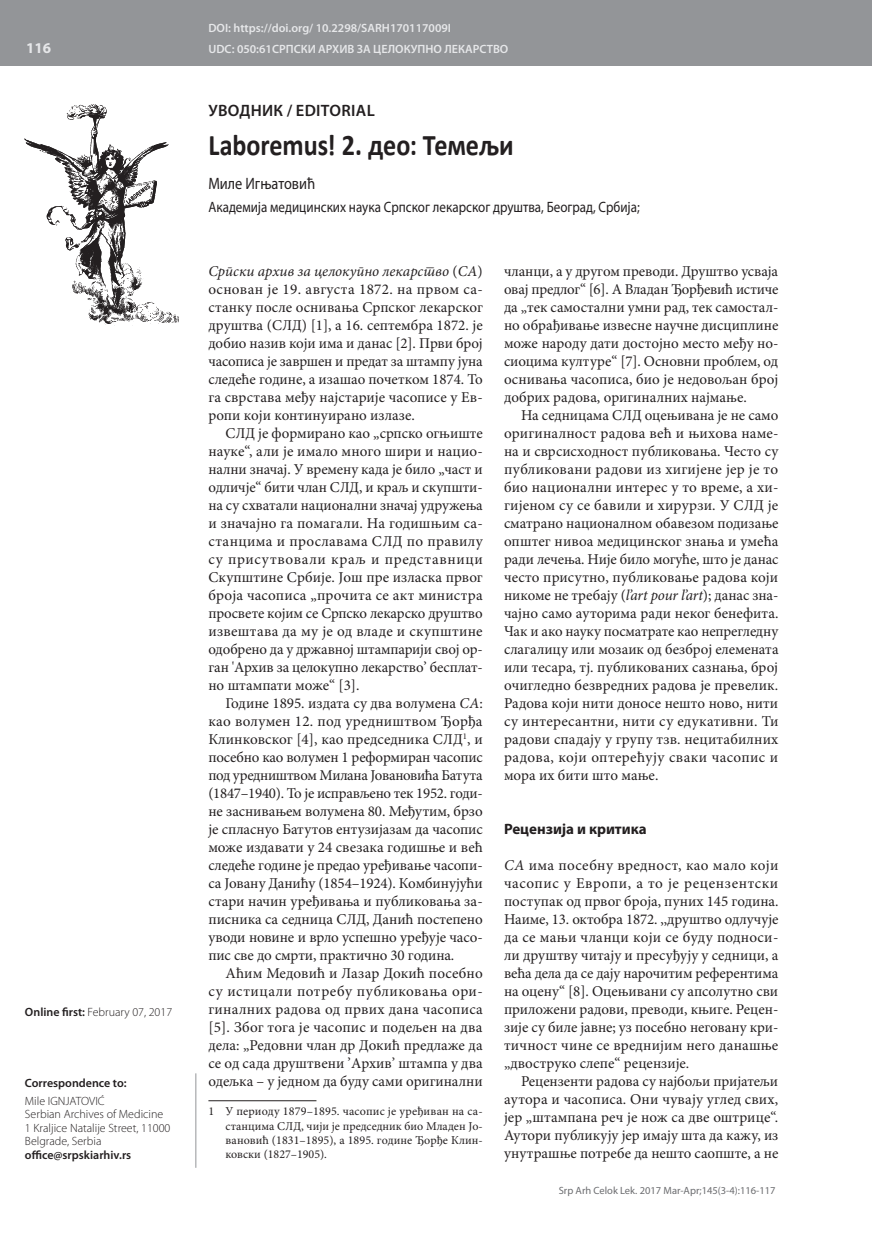
<style>
.page{position:relative;width:872px;height:1234px;background:#fff}
.page>*{position:absolute;margin:0;border:0;box-sizing:border-box;transform-origin:0 0}
.t1{font:700 30px "Calibri";color:#231f20;scale:.87 1}
.t2{font:600 16.5px "Myriad Pro";letter-spacing:.02em;color:#231f20}
.t3{font:16.5px "Myriad Pro";color:#231f20;scale:.87 1}
.t4{font:15px/18px "Minion Pro";color:#231f20;text-align:justify}
.t5{font:15px "Myriad Pro";color:#231f20;scale:.87 1}
.t6{font:700 15px "Myriad Pro";color:#231f20}
.t7{font:700 15px "Myriad Pro";color:#e6e7e9}
.t8{font:12px/14.4px "Minion Pro";letter-spacing:.005em;color:#231f20;text-align:justify}
.t9{font:300 12px/13.5px "Myriad Pro";color:#231f20}
.t10{font:600 12px/21.3px "Myriad Pro";color:#e6e7e9}
.t11{font:600 12px "Myriad Pro";color:#231f20}
.t12{font:10.5px "Myriad Pro";color:#6c6d70}
.s1{font-weight:600}
.s2{font-style:italic}
</style>
<div class="page">
<div style="left:0;top:0;width:872px;height:66px;background:#939598"></div>
<hr style="left:871px;top:0;width:1px;height:66px;background:#e6e7e9">
<hr style="left:196px;top:1073px;width:1px;height:94px;background:#939598">
<svg style="left:24px;top:104px;width:155px;height:221px"></svg>
<hr style="left:208px;top:1100px;width:108px;height:1px;background:#231f20">
<p class="t7" style="left:26px;top:38px;width:26px">116</p>
<p class="t9" style="left:25px;top:1005px;width:149px"><span class="s1">Online first:</span> February 07, 2017</p>
<p class="t11" style="left:25px;top:1074px;width:103px">Correspondence to:</p>
<p class="t9" style="left:25px;top:1093px;width:147px">Мile IGNJATOVIĆ<br>Serbian Archives of Medicine<br>1 Kraljice Natalije Street, 11000<br>Belgrade, Serbia</p>
<p class="t11" style="left:25px;top:1146px;width:108px">office@srpskiarhiv.rs</p>
<p class="t10" style="left:208px;top:17px;width:301px">DOI: https://doi.org/ 10.2298/SARH170117009I<br>UDC: 050:61СРПСКИ АРХИВ ЗА ЦЕЛОКУПНО ЛЕКАРСТВО</p>
<p class="t2" style="left:209px;top:100px;width:54px">Уводник</p>
<p class="t2" style="left:287px;top:100px;width:53px">/ Editoria</p>
<p class="t2" style="left:367px;top:100px;width:10px">l</p>
<h1 class="t1" style="left:208px;top:126px;width:352px">Laboremus! 2. део: Темељи</h1>
<p class="t3" style="left:208px;top:174px;width:124px">Миле Игњатовић</p>
<p class="t5" style="left:208px;top:197px;width:497px">Академија медицинских наука Српског лекарског друштва, Београд, Србија;</p>
<p class="t4" style="left:208px;top:262px;width:276px"><span class="s2">Српски архив за целокупно лекарство</span> (<span class="s2">СА</span>) основан је 19. августа 1872. на првом са&shy;станку после оснивања Српског лекарског друштва (СЛД) [1], a 16. септембра 1872. је добио назив који има и данас [2]. Први број часописа је завршен и предат за штампу јуна следеће године, а изашао почетком 1874. То га сврстава међу најстарије часописе у Ев&shy;ропи који континуирано излазе.</p>
<p class="t4" style="left:208px;top:424px;width:276px;text-indent:17px">СЛД је формирано као „српско огњиште науке“, али је имало много шири и нацио&shy;нални значај. У времену када је било „част и одличје“ бити члан СЛД, и краљ и скупшти&shy;на су схватали национални значај удружења и значајно га помагали. На годишњим са&shy;станцима и прославама СЛД по правилу су присутвовали краљ и представници Скупштине Србије. Још пре изласка првог броја часописа „прочита се акт министра просвете којим се Српско лекарско друштво извештава да му је од владе и скупштине одобрено да у државној штампарији свој ор&shy;ган 'Архив за целокупно лекарство’ бесплат&shy;но штампати може“ [3].</p>
<p class="t4" style="left:208px;top:694px;width:276px;text-indent:17px">Године 1895. издата су два волумена <span class="s2">СА</span>: као волумен 12. под уредништвом Ђорђа Клинковског [4], као председника СЛД<sup>1</sup>, и посебно као волумен 1 реформиран часопис под уредништвом Милана Јовановића Батута (1847–1940). То је исправљено тек 1952. годи&shy;не заснивањем волумена 80. Међутим, брзо је спласнуо Батутов ентузијазам да часопис може издавати у 24 свезака годишње и већ следеће године је предао уређивање часопи&shy;са Јовану Данићу (1854–1924). Комбинујући стари начин уређивања и публиковања за&shy;писника са седница СЛД, Данић постепено уводи новине и врло успешно уређује часо&shy;пис све до смрти, практично 30 година.</p>
<p class="t4" style="left:208px;top:964px;width:276px;text-indent:17px">Аћим Медовић и Лазар Докић посебно су истицали потребу публиковања ори&shy;гиналних радова од првих дана часописа [5]. Због тога је часопис и подељен на два дела: „Редовни члан др Докић предлаже да се од сада друштвени ’Архив’ штампа у два одељка – у једном да буду сами оригинални</p>
<p class="t8" style="left:225px;top:1103px;width:259px;text-indent:-17px">1 У периоду 1879–1895. часопис је уређиван на са&shy;станцима СЛД, чији је председник био Младен Јо&shy;вановић (1831–1895), а 1895. године Ђорђе Клин&shy;ковски (1827–1905).</p>
<p class="t4" style="left:504px;top:262px;width:276px">чланци, а у другом преводи. Друштво усваја овај предлог“ [6]. А Владан Ђорђевић истиче да „тек самостални умни рад, тек самостал&shy;но обрађивање извесне научне дисциплине може народу дати достојно место међу но&shy;сиоцима културе“ [7]. Основни проблем, од оснивања часописа, био је недовољан број добрих радова, оригиналних најмање.</p>
<p class="t4" style="left:504px;top:406px;width:276px;text-indent:17px">На седницама СЛД оцењивана је не само оригиналност радова већ и њихова наме&shy;на и сврсисходност публиковања. Често су публиковани радови из хигијене јер је то био национални интерес у то време, а хи&shy;гијеном су се бавили и хирурзи. У СЛД је сматрано националном обавезом подизање општег нивоа медицинског знања и умећа ради лечења. Није било могуће, што је данас често присутно, публиковање радова који никоме не требају (<span class="s2">l’art pour l’art</span>); данас зна&shy;чајно само ауторима ради неког бенефита.<br>Чак и ако науку посматрате као непрегледну слагалицу или мозаик од безброј елемената или тесара, тј. публикованих сазнања, број очигледно безвредних радова је превелик.<br>Радова који нити доносе нешто ново, нити су интересантни, нити су едукативни. Ти радови спадају у групу тзв. нецитабилних радова, који оптерећују сваки часопис и мора их бити што мање.</p>
<p class="t6" style="left:504px;top:819px;width:144px">Рецензија и критика</p>
<p class="t4" style="left:504px;top:856px;width:276px"><span class="s2">СА</span> има посебну вредност, као мало који часопис у Европи, а то је рецензентски поступак од првог броја, пуних 145 година.<br>Наиме, 13. октобра 1872. ,,друштво одлучује да се мањи чланци који се буду подноси&shy;ли друштву читају и пресуђују у седници, а већа дела да се дају нарочитим референтима на оцену“ [8]. Оцењивани су апсолутно сви приложени радови, преводи, књиге. Рецен&shy;зије су биле јавне; уз посебно неговану кри&shy;тичност чине се вреднијим него данашње „двоструко слепе“ рецензије.</p>
<p class="t4" style="left:504px;top:1072px;width:276px;text-indent:17px">Рецензенти радова су најбољи пријатељи аутора и часописа. Они чувају углед свих, јер „штампана реч је нож са две оштрице“.<br>Аутори публикују јер имају шта да кажу, из унутрашње потребе да нешто саопште, а не</p>
<p class="t12" style="left:559px;top:1184px;width:218px">Srp Arh Celok Lek. 2017 Mar-Apr;145(3-4):116-117</p>
</div>
